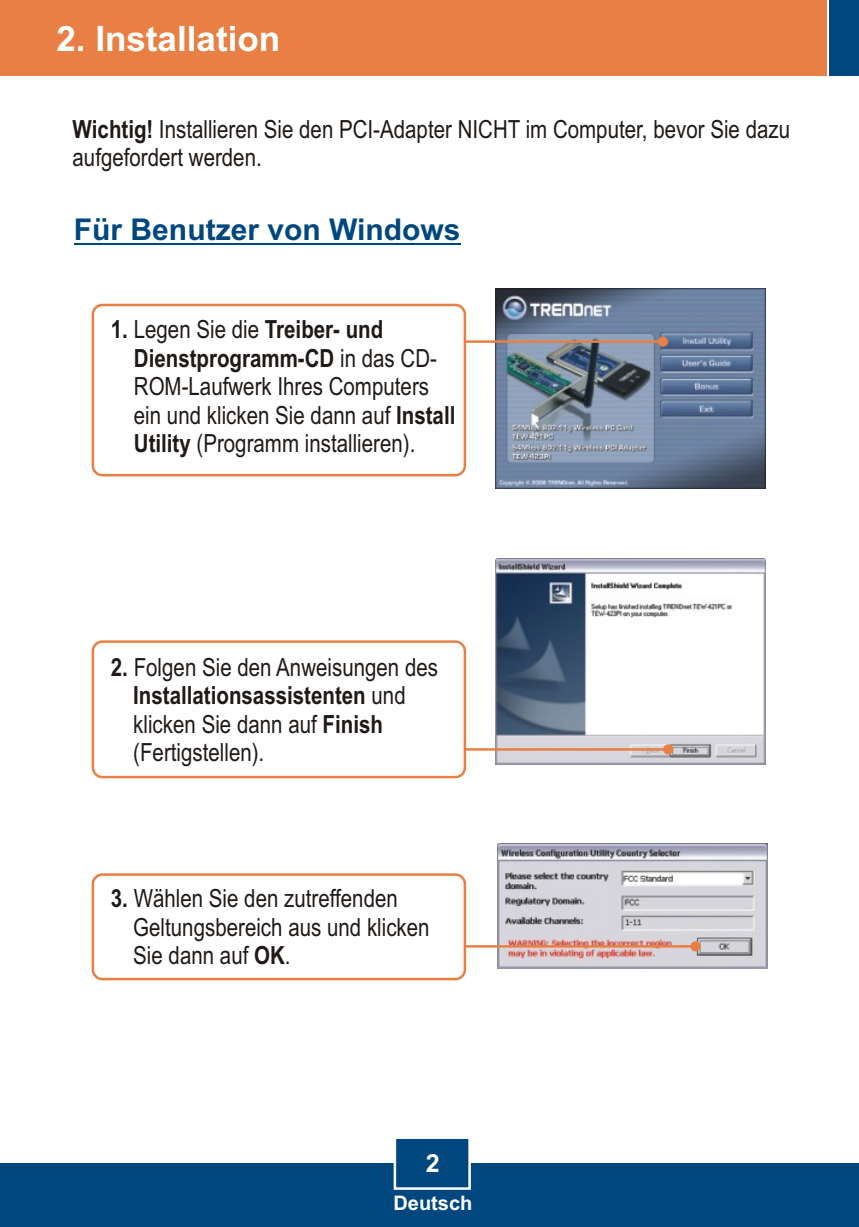
<style>
.page{position:relative;width:859px;height:1227px;background:#fff}
.page>*{position:absolute;margin:0;border:0;box-sizing:border-box;transform-origin:0 0}
.t1{font:700 35px "Arial";color:#fff}
.t2{font:700 30px "Arial";color:#004780}
.t3{font:25px/28.5px "Arial Narrow";color:#1f1a17}
.t4{font:700 25px "Arial";color:#fff}
.t5{font:700 20px "Arial";color:#fff}
.s1{font-weight:700}
</style>
<div class="page">
<div style="left:0;top:1163px;width:859px;height:63px;background:#004780"></div>
<div style="left:0;top:0;width:826px;height:76px;background:#e88045"></div>
<div style="left:829px;top:0;width:30px;height:76px;background:#004780"></div>
<svg style="left:393px;top:1138px;width:78px;height:52px"></svg>
<hr style="left:74px;top:243px;width:386px;height:1px;background:#004780">
<img style="left:497px;top:843px;width:270px;height:125px">
<img style="left:495px;top:558px;width:270px;height:206px">
<img style="left:495px;top:288px;width:270px;height:200px">
<svg style="left:466px;top:336px;width:202px;height:10px;background:#ae9c9a"></svg>
<svg style="left:466px;top:744px;width:207px;height:10px;background:#dfc1b5"></svg>
<svg style="left:466px;top:941px;width:234px;height:10px;background:#dea999"></svg>
<div style="left:92px;top:640px;width:374px;height:138px;background:#fff;border:3px solid #e88045;border-radius:9px"></div>
<div style="left:92px;top:873px;width:374px;height:107px;background:#fff;border:3px solid #e88045;border-radius:9px"></div>
<div style="left:92px;top:304px;width:374px;height:172px;background:#fff;border:3px solid #e88045;border-radius:9px"></div>
<h1 class="t1" style="left:56px;top:25px;width:225px">2. Installation</h1>
<p class="t3" style="left:73px;top:117px;width:719px"><span class="s1">Wichtig!</span> Installieren Sie den PCI-Adapter NICHT im Computer, bevor Sie dazu aufgefordert werden.</p>
<p class="t2" style="left:74px;top:218px;width:388px">Für Benutzer von Windows</p>
<p class="t3" style="left:134px;top:317px;width:323px;text-indent:-23px"><span class="s1">1.</span> Legen Sie die <span class="s1">Treiber- und<br>Dienstprogramm-CD</span> in das CD-<br>ROM-Laufwerk Ihres Computers ein und klicken Sie dann auf <span class="s1">Install<br>Utility</span> (Programm installieren).</p>
<p class="t3" style="left:133px;top:654px;width:306px;text-indent:-22px"><span class="s1">2.</span> Folgen Sie den Anweisungen des<br><span class="s1">Installationsassistenten</span> und klicken Sie dann auf <span class="s1">Finish </span>(Fertigstellen).</p>
<p class="t3" style="left:133px;top:886px;width:298px;text-indent:-22px"><span class="s1">3.</span> Wählen Sie den zutreffenden<br>Geltungsbereich aus und klicken<br>Sie dann auf <span class="s1">OK</span>.</p>
<p class="t4" style="left:426px;top:1153px;width:15px">2</p>
<p class="t5" style="left:393px;top:1194px;width:80px">Deutsch</p>
</div>
